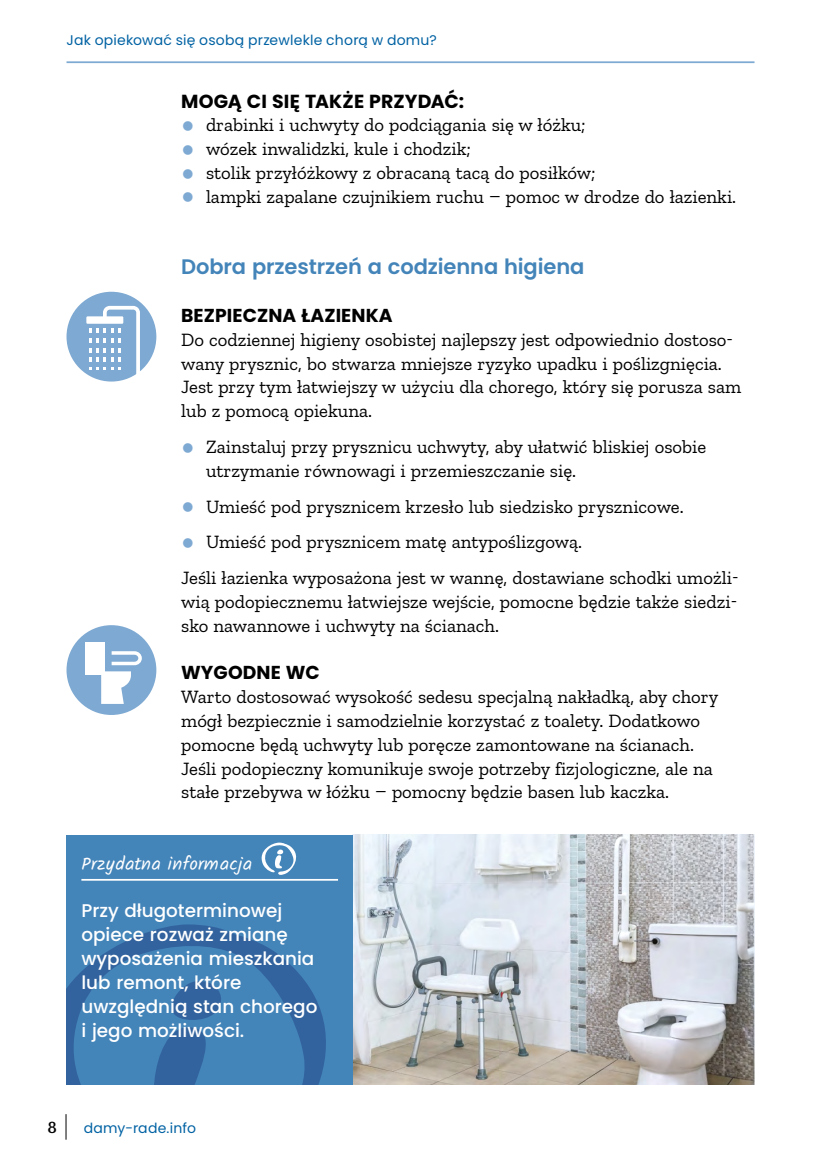
<style>
.page{position:relative;width:829px;height:1166px;background:#fff}
.page>*{position:absolute;margin:0;border:0;box-sizing:border-box;transform-origin:0 0}
.t1{font:600 21px "Poppins";letter-spacing:-.005em;color:#4384b9}
.t2{font:700 18.9px "Poppins";letter-spacing:.01em;color:#000}
.t3{font:18.72px/23.8px "Zilla Slab";color:#000}
.t4{font:700 18.72px "Poppins";letter-spacing:.005em;color:#000}
.t5{font:18.72px "Kalam";color:#fff}
.t6{font:500 18.38px/23.8px "Poppins";color:#fff}
.t7{font:15.75px "Roboto Serif 20 pt";color:#000}
.t8{font:14px "Poppins";letter-spacing:.015em;color:#0062a3}
</style>
<div class="page">
<div style="left:66px;top:625px;width:90px;height:90px;background:#7ea9d2;border-radius:50%"></div>
<div style="left:86px;top:643px;width:19px;height:32px;background:#fff"></div>
<svg style="left:101px;top:651px;width:43px;height:53px"></svg>
<div style="left:66px;top:292px;width:90px;height:89px;background:#7ea9d2;border-radius:50%"></div>
<svg style="left:86px;top:306px;width:54px;height:70px"></svg>
<img style="left:352px;top:834px;width:402px;height:250px">
<svg style="left:66px;top:835px;width:287px;height:249px;background:#407fb4"></svg>
<svg style="left:141px;top:980px;width:90px;height:104px;background:#3c76ae"></svg>
<svg style="left:255px;top:835px;width:50px;height:56px;background:#5a93c1"></svg>
<hr style="left:81px;top:879px;width:257px;height:2px;background:#fff">
<svg style="left:66px;top:1114px;width:1px;height:25px"></svg>
<hr style="left:66px;top:61px;width:688px;height:2px;background:#7ea9d2">
<p class="t8" style="left:66px;top:32px;width:372px">Jak opiekować się osobą przewlekle chorą w domu?</p>
<p class="t2" style="left:181px;top:90px;width:284px">MOGĄ CI SIĘ TAKŻE PRZYDAĆ:</p>
<p class="t3" style="left:206px;top:113px;width:531px">drabinki i uchwyty do podciągania się w łóżku;<br>wózek inwalidzki, kule i chodzik;<br>stolik przyłóżkowy z obracaną tacą do posiłków;<br>lampki zapalane czujnikiem ruchu – pomoc w drodze do łazienki.</p>
<p class="t1" style="left:181px;top:255px;width:404px">Dobra przestrzeń a codzienna higiena</p>
<p class="t4" style="left:181px;top:305px;width:213px">BEZPIECZNA ŁAZIENKA</p>
<p class="t3" style="left:181px;top:328px;width:561px">Do codziennej higieny osobistej najlepszy jest odpowiednio dostoso&shy;wany prysznic, bo stwarza mniejsze ryzyko upadku i poślizgnięcia.<br>Jest przy tym łatwiejszy w użyciu dla chorego, który się porusza sam lub z pomocą opiekuna.</p>
<p class="t3" style="left:206px;top:435px;width:501px">Zainstaluj przy prysznicu uchwyty, aby ułatwić bliskiej osobie utrzymanie równowagi i przemieszczanie się.</p>
<p class="t3" style="left:206px;top:494px;width:479px">Umieść pod prysznicem krzesło lub siedzisko prysznicowe.</p>
<p class="t3" style="left:206px;top:530px;width:377px">Umieść pod prysznicem matę antypoślizgową.</p>
<p class="t3" style="left:181px;top:566px;width:558px">Jeśli łazienka wyposażona jest w wannę, dostawiane schodki umożli-</p>
<p class="t3" style="left:181px;top:590px;width:557px">wią podopiecznemu łatwiejsze wejście, pomocne będzie także siedzi&shy;sko nawannowe i uchwyty na ścianach.</p>
<p class="t4" style="left:181px;top:662px;width:140px">WYGODNE WC</p>
<p class="t3" style="left:181px;top:685px;width:538px">Warto dostosować wysokość sedesu specjalną nakładką, aby chory mógł bezpiecznie i samodzielnie korzystać z toalety. Dodatkowo pomocne będą uchwyty lub poręcze zamontowane na ścianach.<br>Jeśli podopieczny komunikuje swoje potrzeby fizjologiczne, ale na stałe przebywa w łóżku – pomocny będzie basen lub kaczka.</p>
<p class="t5" style="left:81px;top:851px;width:172px">Przydatna informacja</p>
<p class="t6" style="left:81px;top:899px;width:237px">Przy długoterminowej opiece rozważ zmianę wyposażenia mieszkania lub remont, które uwzględnią stan chorego i jego możliwości.</p>
<p class="t7" style="left:48px;top:1114px;width:10px">8</p>
<p class="t8" style="left:84px;top:1120px;width:114px">damy-rade.info</p>
</div>
